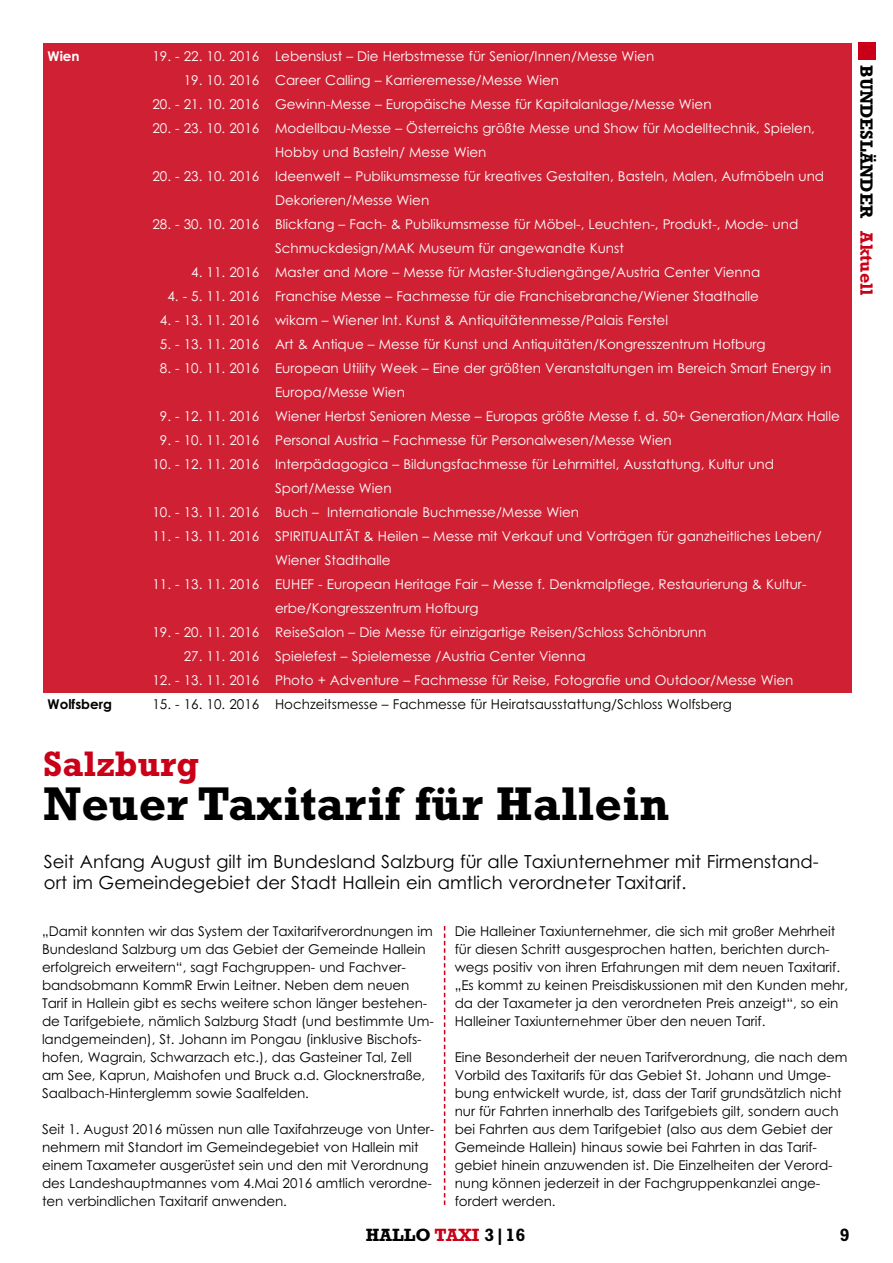
<style>
.page{position:relative;width:893px;height:1263px;background:#fff}
.page>*{position:absolute;margin:0;border:0;box-sizing:border-box;transform-origin:0 0}
.t1{font:700 48px "Rockwell";color:#000}
.t2{font:700 36px "Rockwell";color:#c90017}
.t3{font:18px/21px "Century Gothic";color:#000}
.t4{font:700 18px "Rockwell";color:#000}
.t5{font:13.5px/24px "Century Gothic";color:#fff}
.t6{font:13.5px/18px "Century Gothic";letter-spacing:-.005em;color:#000}
.t7{font:700 13.5px "Century Gothic";color:#000}
.t8{font:700 13.5px "Century Gothic";color:#fff}
.s1{color:#c90017}
</style>
<div class="page">
<div style="left:43px;top:43px;width:808px;height:650px;background:#d02134"></div>
<div style="left:859px;top:43px;width:17px;height:17px;background:#c90017"></div>
<svg style="left:444px;top:926px;width:1px;height:279px"></svg>
<p class="t8" style="left:48px;top:48px;width:34px">Wien</p>
<p class="t7" style="left:48px;top:696px;width:66px">Wolfsberg</p>
<p class="t5" style="left:152px;top:44px;width:108px">19. - 22. 10. 2016</p>
<p class="t5" style="left:184px;top:68px;width:77px">19. 10. 2016</p>
<p class="t5" style="left:152px;top:92px;width:108px">20. - 21. 10. 2016</p>
<p class="t5" style="left:152px;top:116px;width:108px">20. - 23. 10. 2016</p>
<p class="t5" style="left:152px;top:164px;width:108px">20. - 23. 10. 2016</p>
<p class="t5" style="left:152px;top:212px;width:108px">28. - 30. 10. 2016</p>
<p class="t5" style="left:191px;top:260px;width:70px">4. 11. 2016</p>
<p class="t5" style="left:167px;top:284px;width:93px">4. - 5. 11. 2016</p>
<p class="t5" style="left:160px;top:308px;width:101px">4. - 13. 11. 2016</p>
<p class="t5" style="left:160px;top:332px;width:101px">5. - 13. 11. 2016</p>
<p class="t5" style="left:160px;top:356px;width:101px">8. - 10. 11. 2016</p>
<p class="t5" style="left:160px;top:404px;width:101px">9. - 12. 11. 2016</p>
<p class="t5" style="left:160px;top:428px;width:101px">9. - 10. 11. 2016</p>
<p class="t5" style="left:152px;top:452px;width:108px">10. - 12. 11. 2016</p>
<p class="t5" style="left:152px;top:500px;width:108px">10. - 13. 11. 2016</p>
<p class="t5" style="left:152px;top:524px;width:108px">11. - 13. 11. 2016</p>
<p class="t5" style="left:152px;top:572px;width:108px">11. - 13. 11. 2016</p>
<p class="t5" style="left:152px;top:620px;width:108px">19. - 20. 11. 2016</p>
<p class="t5" style="left:184px;top:644px;width:77px">27. 11. 2016</p>
<p class="t5" style="left:152px;top:668px;width:108px">12. - 13. 11. 2016</p>
<p class="t6" style="left:152px;top:695px;width:108px">15. - 16. 10. 2016</p>
<p class="t5" style="left:275px;top:44px;width:566px">Lebenslust – Die Herbstmesse für Senior/Innen/Messe Wien<br>Career Calling – Karrieremesse/Messe Wien<br>Gewinn-Messe – Europäische Messe für Kapitalanlage/Messe Wien<br>Modellbau-Messe – Österreichs größte Messe und Show für Modelltechnik, Spielen, Hobby und Basteln/ Messe Wien<br>Ideenwelt – Publikumsmesse für kreatives Gestalten, Basteln, Malen, Aufmöbeln und Dekorieren/Messe Wien<br>Blickfang – Fach- &amp; Publikumsmesse für Möbel-, Leuchten-, Produkt-, Mode- und Schmuckdesign/MAK Museum für angewandte Kunst<br>Master and More – Messe für Master-Studiengänge/Austria Center Vienna<br>Franchise Messe – Fachmesse für die Franchisebranche/Wiener Stadthalle<br>wikam – Wiener Int. Kunst &amp; Antiquitätenmesse/Palais Ferstel<br>Art &amp; Antique – Messe für Kunst und Antiquitäten/Kongresszentrum Hofburg<br>European Utility Week – Eine der größten Veranstaltungen im Bereich Smart Energy in Europa/Messe Wien<br>Wiener Herbst Senioren Messe – Europas größte Messe f. d. 50+ Generation/Marx Halle Personal Austria – Fachmesse für Personalwesen/Messe Wien<br>Interpädagogica – Bildungsfachmesse für Lehrmittel, Ausstattung, Kultur und Sport/Messe Wien<br>Buch – Internationale Buchmesse/Messe Wien<br>SPIRITUALITÄT &amp; Heilen – Messe mit Verkauf und Vorträgen für ganzheitliches Leben/ Wiener Stadthalle<br>EUHEF - European Heritage Fair – Messe f. Denkmalpflege, Restaurierung &amp; Kultur&shy;erbe/Kongresszentrum Hofburg<br>ReiseSalon – Die Messe für einzigartige Reisen/Schloss Schönbrunn<br>Spielefest – Spielemesse /Austria Center Vienna<br>Photo + Adventure – Fachmesse für Reise, Fotografie und Outdoor/Messe Wien</p>
<p class="t6" style="left:275px;top:695px;width:458px">Hochzeitsmesse – Fachmesse für Heiratsausstattung/Schloss Wolfsberg</p>
<h3 class="t4" style="left:877px;top:65px;width:232px;rotate:90deg">BUNDESLÄNDER <span class="s1">Aktuell</span></h3>
<h2 class="t2" style="left:43px;top:743px;width:157px">Salzburg</h2>
<h1 class="t1" style="left:43px;top:776px;width:627px">Neuer Taxitarif für Hallein</h1>
<h3 class="t3" style="left:44px;top:851px;width:776px">Seit Anfang August gilt im Bundesland Salzburg für alle Taxiunternehmer mit Firmenstand&shy;ort im Gemeindegebiet der Stadt Hallein ein amtlich verordneter Taxitarif.</h3>
<p class="t6" style="left:42px;top:922px;width:393px">„Damit konnten wir das System der Taxitarifverordnungen im Bundesland Salzburg um das Gebiet der Gemeinde Hallein erfolgreich erweitern“, sagt Fachgruppen- und Fachver&shy;bandsobmann KommR Erwin Leitner. Neben dem neuen Tarif in Hallein gibt es sechs weitere schon länger bestehen&shy;de Tarifgebiete, nämlich Salzburg Stadt (und bestimmte Um&shy;landgemeinden), St. Johann im Pongau (inklusive Bischofs&shy;hofen, Wagrain, Schwarzach etc.), das Gasteiner Tal, Zell am See, Kaprun, Maishofen und Bruck a.d. Glocknerstraße, Saalbach-Hinterglemm sowie Saalfelden.</p>
<p class="t6" style="left:42px;top:1120px;width:394px">Seit 1. August 2016 müssen nun alle Taxifahrzeuge von Unter&shy;nehmern mit Standort im Gemeindegebiet von Hallein mit einem Taxameter ausgerüstet sein und den mit Verordnung des Landeshauptmannes vom 4.Mai 2016 amtlich verordne&shy;ten verbindlichen Taxitarif anwenden.</p>
<p class="t6" style="left:455px;top:922px;width:395px">Die Halleiner Taxiunternehmer, die sich mit großer Mehrheit für diesen Schritt ausgesprochen hatten, berichten durch&shy;wegs positiv von ihren Erfahrungen mit dem neuen Taxitarif. „Es kommt zu keinen Preisdiskussionen mit den Kunden mehr, da der Taxameter ja den verordneten Preis anzeigt“, so ein Halleiner Taxiunternehmer über den neuen Tarif.</p>
<p class="t6" style="left:455px;top:1048px;width:394px">Eine Besonderheit der neuen Tarifverordnung, die nach dem Vorbild des Taxitarifs für das Gebiet St. Johann und Umge&shy;bung entwickelt wurde, ist, dass der Tarif grundsätzlich nicht nur für Fahrten innerhalb des Tarifgebiets gilt, sondern auch bei Fahrten aus dem Tarifgebiet (also aus dem Gebiet der Gemeinde Hallein) hinaus sowie bei Fahrten in das Tarif&shy;gebiet hinein anzuwenden ist. Die Einzelheiten der Verord&shy;nung können jederzeit in der Fachgruppenkanzlei ange&shy;fordert werden.</p>
<h3 class="t4" style="left:366px;top:1224px;width:161px">HALLO <span class="s1">TAXI</span> 3|16</h3>
<h3 class="t4" style="left:840px;top:1224px;width:11px">9</h3>
</div>
